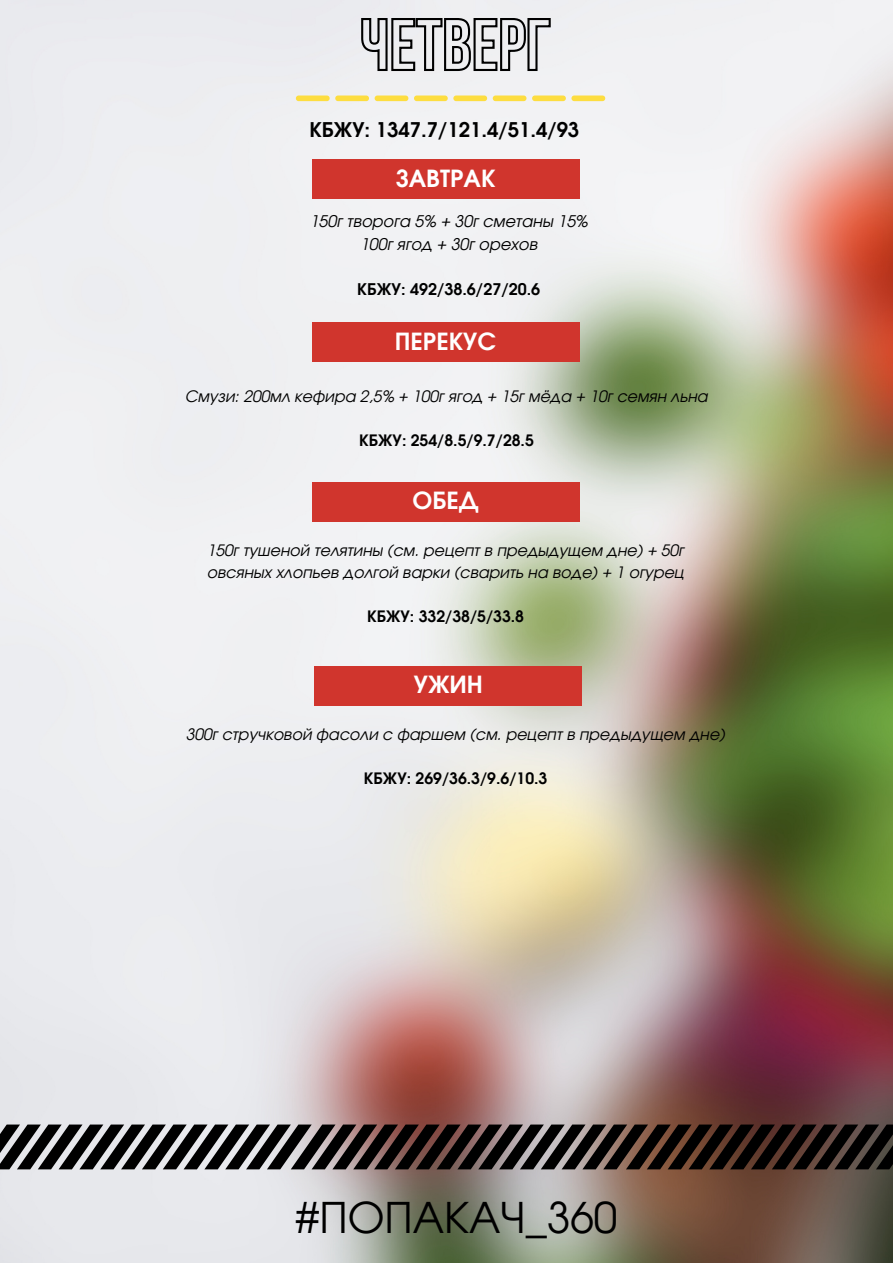
<style>
.page{position:relative;width:893px;height:1263px;background:#fff}
.page>*{position:absolute;margin:0;border:0;box-sizing:border-box;transform-origin:0 0}
.t1{font:42.38px "Evolventa";color:#000}
.t2{font:700 23.62px "Evolventa";color:#fff}
.t3{font:700 20.25px "Evolventa";color:#000}
.t4{font:italic 16.05px/22.5px "Evolventa";color:#000;text-align:center}
.t5{font:700 16.05px "Evolventa";color:#000}
.t6{font:italic 15.75px/21.9px "Evolventa";color:#000}
.t7{font:700 15.75px "Evolventa";color:#000}
</style>
<div class="page">
<img style="left:0;top:0;width:893px;height:1263px">
<svg style="left:0;top:1124px;width:893px;height:45px"></svg>
<svg style="left:296px;top:96px;width:309px;height:5px"></svg>
<div style="left:312px;top:160px;width:267px;height:39px;background:#d0352d"></div>
<div style="left:312px;top:323px;width:267px;height:39px;background:#d0352d"></div>
<div style="left:312px;top:482px;width:267px;height:40px;background:#d0352d"></div>
<div style="left:314px;top:666px;width:268px;height:40px;background:#d0352d"></div>
<svg style="left:360px;top:17px;width:192px;height:55px"></svg>
<p class="t3" style="left:309px;top:120px;width:271px">КБЖУ: 1347.7/121.4/51.4/93</p>
<h2 class="t2" style="left:396px;top:168px;width:101px">ЗАВТРАК</h2>
<p class="t4" style="left:310px;top:211px;width:279px">150г творога 5% + 30г сметаны 15%<br>100г ягод + 30г орехов</p>
<p class="t5" style="left:357px;top:282px;width:184px">КБЖУ: 492/38.6/27/20.6</p>
<h2 class="t2" style="left:395px;top:331px;width:103px">ПЕРЕКУС</h2>
<p class="t6" style="left:185px;top:386px;width:524px">Смузи: 200мл кефира 2,5% + 100г ягод + 15г мёда + 10г семян льна</p>
<p class="t7" style="left:359px;top:433px;width:176px">КБЖУ: 254/8.5/9.7/28.5</p>
<h2 class="t2" style="left:412px;top:490px;width:68px">ОБЕД</h2>
<p class="t6" style="left:207px;top:540px;width:478px">150г тушеной телятины (см. рецепт в предыдущем дне) + 50г овсяных хлопьев долгой варки (сварить на воде) + 1 огурец</p>
<p class="t7" style="left:367px;top:609px;width:158px">КБЖУ: 332/38/5/33.8</p>
<h2 class="t2" style="left:414px;top:675px;width:71px">УЖИН</h2>
<p class="t6" style="left:186px;top:724px;width:541px">300г стручковой фасоли с фаршем (см. рецепт в предыдущем дне)</p>
<p class="t7" style="left:364px;top:771px;width:185px">КБЖУ: 269/36.3/9.6/10.3</p>
<h1 class="t1" style="left:296px;top:1199px;width:323px">#ПОПАКАЧ_360</h1>
</div>
